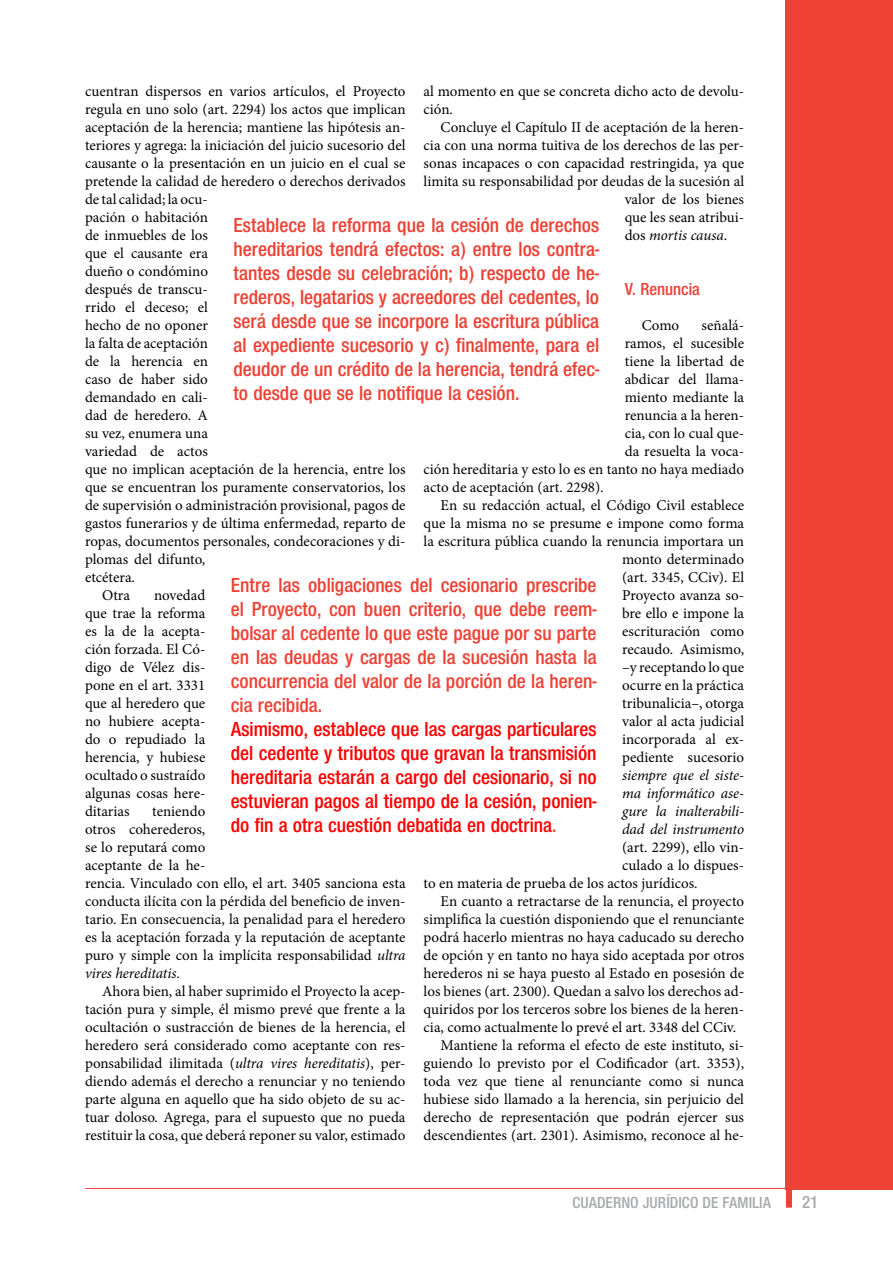
<style>
.page{position:relative;width:893px;height:1263px;background:#fff}
.page>*{position:absolute;margin:0;border:0;box-sizing:border-box;transform-origin:0 0}
.t1{font:600 condensed 21px/24px "Nimbus San Nov T";color:#ef4135;text-align:justify}
.t2{font:600 condensed 21px/24px "Nimbus San Nov T";color:#f00;text-align:justify}
.t3{font:600 condensed 18px "Nimbus San Nov T";color:#ef4135}
.t4{font:600 condensed 18px "Nimbus San Nov T";color:#a7a9ac}
.t5{font:600 condensed 16.5px "Nimbus San Nov T";color:#a7a9ac}
.t6{font:15px/18px "Minion Pro";color:#000;text-align:justify}
.t7{font:italic 15px/18px "Minion Pro";letter-spacing:-.01em;color:#000;text-align:justify}
.s1{font-style:normal}
.s2{color:#ef4135}
.s3{font-style:italic}
</style>
<div class="page">
<div style="left:786px;top:1188px;width:6px;height:19px;background:#ef4135"></div>
<hr style="left:85px;top:1188px;width:733px;height:1px;background:#ef4135">
<div style="left:786px;top:0;width:107px;height:1189px;background:#ef4135"></div>
<p class="t6" style="left:85px;top:82px;width:322px">cuentran dispersos en varios artículos, el Proyecto</p>
<p class="t6" style="left:85px;top:100px;width:322px">regula en uno solo (art. 2294) los actos que implican</p>
<p class="t6" style="left:85px;top:118px;width:322px">aceptación de la herencia; mantiene las hipótesis an-</p>
<p class="t6" style="left:85px;top:136px;width:322px">teriores y agrega: la iniciación del juicio sucesorio del</p>
<p class="t6" style="left:85px;top:154px;width:322px">causante o la presentación en un juicio en el cual se</p>
<p class="t6" style="left:85px;top:172px;width:322px">pretende la calidad de heredero o derechos derivados</p>
<p class="t6" style="left:85px;top:190px;width:124px">de tal calidad; la ocu-</p>
<p class="t6" style="left:85px;top:208px;width:124px">pación o habitación</p>
<p class="t6" style="left:85px;top:226px;width:124px">de inmuebles de los</p>
<p class="t6" style="left:85px;top:244px;width:124px">que el causante era</p>
<p class="t6" style="left:85px;top:262px;width:124px">dueño o condómino</p>
<p class="t6" style="left:85px;top:280px;width:124px">después de transcu-</p>
<p class="t6" style="left:85px;top:298px;width:124px">rrido el deceso; el</p>
<p class="t6" style="left:85px;top:316px;width:124px">hecho de no oponer</p>
<p class="t6" style="left:85px;top:334px;width:124px">la falta de aceptación</p>
<p class="t6" style="left:85px;top:352px;width:124px">de la herencia en</p>
<p class="t6" style="left:85px;top:370px;width:124px">caso de haber sido</p>
<p class="t6" style="left:85px;top:388px;width:124px">demandado en cali-</p>
<p class="t6" style="left:85px;top:406px;width:124px">dad de heredero. A</p>
<p class="t6" style="left:85px;top:424px;width:124px">su vez, enumera una</p>
<p class="t6" style="left:85px;top:442px;width:124px">variedad de actos</p>
<p class="t6" style="left:85px;top:460px;width:322px">que no implican aceptación de la herencia, entre los</p>
<p class="t6" style="left:85px;top:478px;width:322px">que se encuentran los puramente conservatorios, los</p>
<p class="t6" style="left:85px;top:496px;width:322px">de supervisión o administración provisional, pagos de</p>
<p class="t6" style="left:85px;top:514px;width:322px">gastos funerarios y de última enfermedad, reparto de</p>
<p class="t6" style="left:85px;top:532px;width:322px">ropas, documentos personales, condecoraciones y di-</p>
<p class="t6" style="left:85px;top:550px;width:122px">plomas del difunto,</p>
<p class="t6" style="left:85px;top:568px;width:52px">etcétera.</p>
<p class="t6" style="left:102px;top:586px;width:30px">Otra</p>
<p class="t6" style="left:424px;top:82px;width:322px">al momento en que se concreta dicho acto de devolu&shy;ción.</p>
<p class="t6" style="left:441px;top:118px;width:305px">Concluye el Capítulo II de aceptación de la heren-</p>
<p class="t6" style="left:424px;top:136px;width:322px">cia con una norma tuitiva de los derechos de las per-</p>
<p class="t6" style="left:424px;top:154px;width:322px">sonas incapaces o con capacidad restringida, ya que</p>
<p class="t6" style="left:424px;top:172px;width:322px">limita su responsabilidad por deudas de la sucesión al</p>
<p class="t6" style="left:625px;top:190px;width:121px">valor de los bienes</p>
<p class="t6" style="left:625px;top:208px;width:121px">que les sean atribui-</p>
<p class="t7" style="left:625px;top:226px;width:104px"><span class="s1">dos</span> mortis causa<span class="s1">.</span></p>
<p class="t1" style="left:233px;top:213px;width:367px">Establece la reforma que la cesión de derechos hereditarios tendrá efectos: a) entre los contra&shy;tantes desde su celebración; b) respecto de he&shy;rederos, legatarios y acreedores del cedentes, lo será desde que se incorpore la escritura pública al expediente sucesorio y c) finalmente, para el deudor de un crédito de la herencia, tendrá efec&shy;to desde que se le notifique la cesión.</p>
<p class="t3" style="left:625px;top:279px;width:77px">V. Renuncia</p>
<p class="t6" style="left:642px;top:316px;width:39px">Como</p>
<p class="t6" style="left:702px;top:316px;width:44px">señalá-</p>
<p class="t6" style="left:625px;top:334px;width:121px">ramos, el sucesible</p>
<p class="t6" style="left:625px;top:352px;width:121px">tiene la libertad de</p>
<p class="t6" style="left:625px;top:370px;width:121px">abdicar del llama-</p>
<p class="t6" style="left:625px;top:388px;width:121px">miento mediante la</p>
<p class="t6" style="left:625px;top:406px;width:121px">renuncia a la heren-</p>
<p class="t6" style="left:625px;top:424px;width:121px">cia, con lo cual que-</p>
<p class="t6" style="left:625px;top:442px;width:121px">da resuelta la voca-</p>
<p class="t6" style="left:424px;top:460px;width:322px">ción hereditaria y esto lo es en tanto no haya mediado</p>
<p class="t6" style="left:424px;top:478px;width:182px">acto de aceptación (art. 2298).</p>
<p class="t6" style="left:441px;top:496px;width:305px">En su redacción actual, el Código Civil establece</p>
<p class="t6" style="left:424px;top:514px;width:322px">que la misma no se presume e impone como forma</p>
<p class="t6" style="left:424px;top:532px;width:322px">la escritura pública cuando la renuncia importara un</p>
<p class="t6" style="left:622px;top:550px;width:124px">monto determinado</p>
<p class="t6" style="left:622px;top:568px;width:124px">(art. 3345, CCiv). El</p>
<p class="t6" style="left:622px;top:586px;width:124px">Proyecto avanza so-</p>
<p class="t6" style="left:622px;top:604px;width:124px">bre ello e impone la</p>
<p class="t6" style="left:622px;top:622px;width:124px">escrituración como</p>
<p class="t6" style="left:622px;top:640px;width:124px">recaudo. Asimismo,</p>
<p class="t6" style="left:622px;top:658px;width:124px">–y receptando lo que</p>
<p class="t6" style="left:622px;top:676px;width:124px">ocurre en la práctica</p>
<p class="t6" style="left:622px;top:694px;width:124px">tribunalicia–, otorga</p>
<p class="t6" style="left:622px;top:712px;width:124px">valor al acta judicial</p>
<p class="t6" style="left:622px;top:730px;width:124px">incorporada al ex-</p>
<p class="t6" style="left:622px;top:748px;width:124px">pediente sucesorio</p>
<p class="t7" style="left:622px;top:766px;width:124px">siempre que el siste&shy;ma informático ase&shy;gure la inalterabili&shy;dad del instrumento</p>
<p class="t6" style="left:622px;top:838px;width:124px">(art. 2299), ello vin-</p>
<p class="t6" style="left:622px;top:856px;width:124px">culado a lo dispues-</p>
<p class="t6" style="left:424px;top:874px;width:276px">to en materia de prueba de los actos jurídicos.</p>
<p class="t6" style="left:441px;top:892px;width:305px">En cuanto a retractarse de la renuncia, el proyecto</p>
<p class="t6" style="left:424px;top:910px;width:322px">simplifica la cuestión disponiendo que el renunciante</p>
<p class="t6" style="left:424px;top:928px;width:322px">podrá hacerlo mientras no haya caducado su derecho</p>
<p class="t6" style="left:424px;top:946px;width:322px">de opción y en tanto no haya sido aceptada por otros</p>
<p class="t6" style="left:424px;top:964px;width:322px">herederos ni se haya puesto al Estado en posesión de</p>
<p class="t6" style="left:424px;top:982px;width:322px">los bienes (art. 2300). Quedan a salvo los derechos ad-</p>
<p class="t6" style="left:424px;top:1000px;width:322px">quiridos por los terceros sobre los bienes de la heren-</p>
<p class="t6" style="left:424px;top:1018px;width:314px">cia, como actualmente lo prevé el art. 3348 del CCiv.</p>
<p class="t6" style="left:441px;top:1036px;width:305px">Mantiene la reforma el efecto de este instituto, si-</p>
<p class="t6" style="left:424px;top:1054px;width:322px">guiendo lo previsto por el Codificador (art. 3353),</p>
<p class="t6" style="left:424px;top:1072px;width:322px">toda vez que tiene al renunciante como si nunca</p>
<p class="t6" style="left:424px;top:1090px;width:322px">hubiese sido llamado a la herencia, sin perjuicio del</p>
<p class="t6" style="left:424px;top:1108px;width:322px">derecho de representación que podrán ejercer sus</p>
<p class="t6" style="left:424px;top:1126px;width:322px">descendientes (art. 2301). Asimismo, reconoce al he-</p>
<p class="t1" style="left:231px;top:572px;width:367px">Entre las obligaciones del cesionario prescribe el Proyecto, con buen criterio, que debe reem&shy;bolsar al cedente lo que este pague por su parte en las deudas y cargas de la sucesión hasta la concurrencia del valor de la porción de la heren&shy;cia recibida.</p>
<p class="t2" style="left:231px;top:716px;width:367px">Asimismo, establece que las cargas particulares del cedente y tributos que gravan la transmisión hereditaria estarán a cargo del cesionario, si no estuvieran pagos al tiempo de la cesión, ponien&shy;do fin a otra cuestión debatida en doctrina<span class="s2">.</span></p>
<p class="t6" style="left:85px;top:586px;width:122px;text-indent:69px">novedad que trae la reforma es la de la acepta&shy;ción forzada. El Có&shy;digo de Vélez dis&shy;pone en el art. 3331 que al heredero que no hubiere acepta&shy;do o repudiado la herencia, y hubiese ocultado o sustraído algunas cosas here&shy;ditarias</p>
<p class="t6" style="left:85px;top:802px;width:322px;text-align:left;text-indent:67px">teniendo<br>otros coherederos,<br>se lo reputará como<br>aceptante de la he-<br>rencia. Vinculado con ello, el art. 3405 sanciona esta conducta ilícita con la pérdida del beneficio de inven&shy;tario. En consecuencia, la penalidad para el heredero es la aceptación forzada y la reputación de aceptante puro y simple con la implícita responsabilidad <span class="s3">ultra vires hereditatis</span>.</p>
<p class="t6" style="left:85px;top:982px;width:322px;text-indent:17px">Ahora bien, al haber suprimido el Proyecto la acep&shy;tación pura y simple, él mismo prevé que frente a la ocultación o sustracción de bienes de la herencia, el heredero será considerado como aceptante con res&shy;ponsabilidad ilimitada (<span class="s3">ultra vires hereditatis</span>), per&shy;diendo además el derecho a renunciar y no teniendo parte alguna en aquello que ha sido objeto de su ac&shy;tuar doloso. Agrega, para el supuesto que no pueda restituir la cosa, que deberá reponer su valor, estimado</p>
<p class="t5" style="left:572px;top:1192px;width:200px">CUADERNO JURÍDICO DE FAMILIA</p>
<p class="t4" style="left:802px;top:1191px;width:18px">21</p>
</div>
